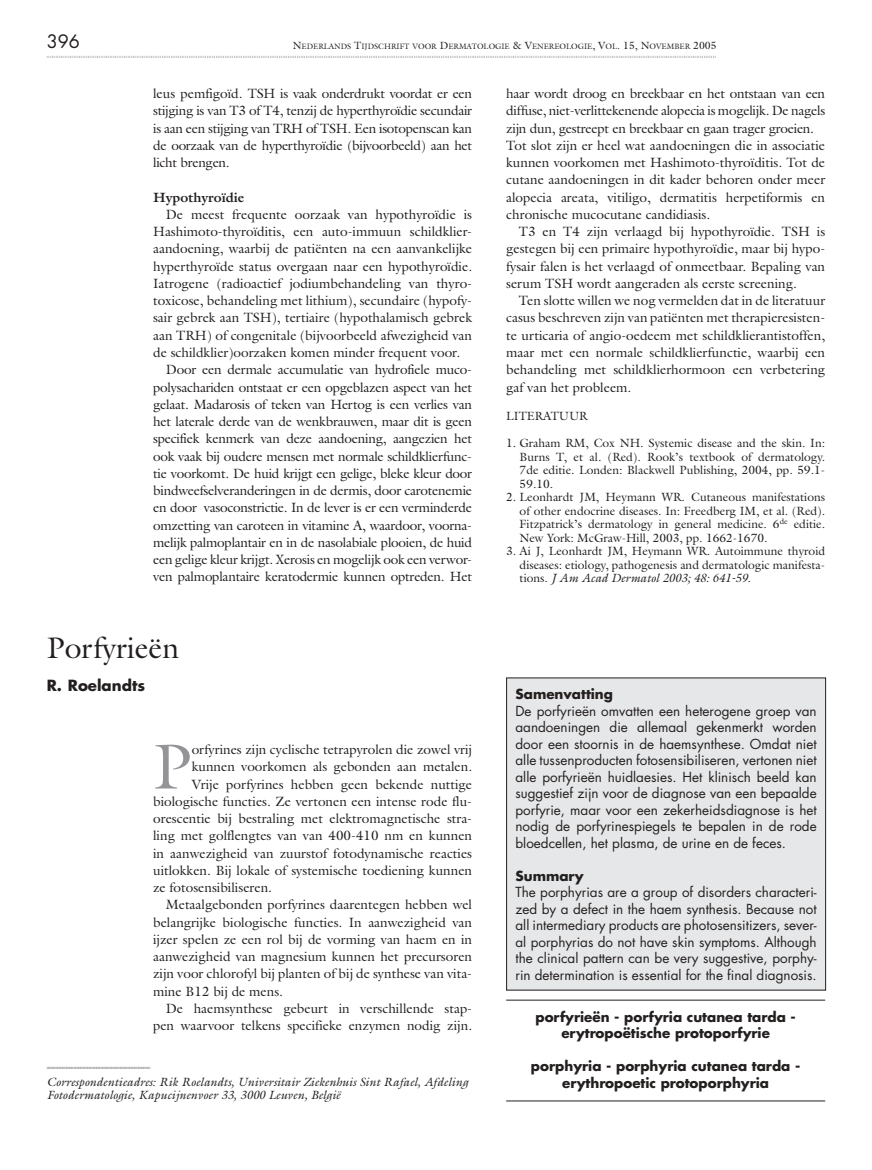
<style>
.page{position:relative;width:872px;height:1170px;background:#fff}
.page>*{position:absolute;margin:0;border:0;box-sizing:border-box;transform-origin:0 0}
.t1{font:64.2px "Galliard";color:#939497}
.t2{font:30px "Galliard";color:#231f1f}
.t3{font:18px "Futura";color:#231f1f}
.t4{font:700 15px "Futura";color:#231f1f}
.t5{font:13.5px/17.2px "Galliard";color:#231f1f;text-align:justify}
.t6{font:13.5px/16.5px "Futura";color:#231f1f;text-align:justify}
.t7{font:13.5px "Galliard";letter-spacing:-.02em;color:#231f1f}
.t8{font:700 13.5px/16.5px "Futura";color:#231f1f;text-align:center}
.t9{font:700 13.5px "Galliard";color:#231f1f}
.t10{font:12px/13.5px "Galliard";color:#231f1f;text-align:justify}
.t11{font:italic 12px/13.5px "Galliard";color:#231f1f}
.t12{font:7.8px "Galliard";color:#231f1f}
.t13{font:700 3px "Galliard";color:#231f1f}
.s1{font-size:10.5px}
.s2{font-style:italic}
</style>
<div class="page">
<div style="left:506px;top:678px;width:319px;height:312px;background:#e6e7e8"></div>
<div style="left:506px;top:677px;width:320px;height:313px;border:1px solid #231f1f"></div>
<hr style="left:506px;top:999px;width:319px;height:1px;background:#231f1f">
<hr style="left:506px;top:1100px;width:319px;height:1px;background:#231f1f">
<h3 class="t3" style="left:47px;top:33px;width:35px">396</h3>
<p class="t12" style="left:293px;top:43px;width:425px"><span class="s1">N</span>EDERLANDS <span class="s1">T</span>IJDSCHRIFT VOOR <span class="s1">D</span>ERMATOLOGIE <span class="s1">&amp; V</span>ENEREOLOGIE<span class="s1">, V</span>OL<span class="s1">. 15, N</span>OVEMBER <span class="s1">2005</span></p>
<p class="t13" style="left:47px;top:55px;width:670px">| | | | | | | | | | | | | | | | | | | | | | | | | | | | | | | | | | | | | | | | | | | | | | | | | | | | | | | | | | | | | | | | | | | | | | | | | | | | | | | | | | | | | | | | | | | | | | | | | | | | | | | | | | | | | | | | | | | | | | | | | | | | | | | | | | | | | | | | | | | | | | | | | | | | | | | | | | | | | | | | | | | | | | | | | | | | | | | | | | | | | | | | | | | | | | | | | | | | | | | | | | | | | | | | | | | | | | | | | | | | | | | | | | | | | | | | | | | | | | | | | | | | | | | | | | | | | | | | | | | | | | | | | | | | | | | | | | | | | | | | | | | | | | | | | | | | | | | | | | | | | | | | | | | | | | | | | | | | | | | | | | | | | | | | | | | | | | | | | | | | | | | | | | | | | | | | | | | | | | | | | | | | | | | | | | | |</p>
<p class="t5" style="left:153px;top:86px;width:320px">leus pemfigoïd. TSH is vaak onderdrukt voordat er een stijging is van T3 of T4, tenzij de hyperthyroïdie secundair is aan een stijging van TRH of TSH. Een isotopenscan kan de oorzaak van de hyperthyroïdie (bijvoorbeeld) aan het licht brengen.</p>
<p class="t9" style="left:153px;top:192px;width:92px">Hypothyroïdie</p>
<p class="t5" style="left:166px;top:207px;width:308px">De meest frequente oorzaak van hypothyroïdie is</p>
<p class="t5" style="left:153px;top:224px;width:320px">Hashimoto-thyroïditis, een auto-immuun schildklier-</p>
<p class="t5" style="left:153px;top:241px;width:320px">aandoening, waarbij de patiënten na een aanvankelijke</p>
<p class="t5" style="left:153px;top:259px;width:320px">hyperthyroïde status overgaan naar een hypothyroïdie.</p>
<p class="t5" style="left:153px;top:276px;width:320px">Iatrogene (radioactief jodiumbehandeling van thyro-</p>
<p class="t5" style="left:153px;top:293px;width:320px">toxicose, behandeling met lithium), secundaire (hypofy-</p>
<p class="t5" style="left:153px;top:310px;width:320px">sair gebrek aan TSH), tertiaire (hypothalamisch gebrek</p>
<p class="t5" style="left:153px;top:328px;width:320px">aan TRH) of congenitale (bijvoorbeeld afwezigheid van</p>
<p class="t5" style="left:153px;top:345px;width:308px">de schildklier)oorzaken komen minder frequent voor.</p>
<p class="t7" style="left:166px;top:364px;width:308px">Door een dermale accumulatie van hydrofiele muco-</p>
<p class="t7" style="left:153px;top:382px;width:320px">polysachariden ontstaat er een opgeblazen aspect van het</p>
<p class="t7" style="left:153px;top:399px;width:320px">gelaat. Madarosis of teken van Hertog is een verlies van</p>
<p class="t7" style="left:153px;top:416px;width:320px">het laterale derde van de wenkbrauwen, maar dit is geen</p>
<p class="t7" style="left:153px;top:433px;width:320px">specifiek kenmerk van deze aandoening, aangezien het</p>
<p class="t7" style="left:153px;top:451px;width:320px">ook vaak bij oudere mensen met normale schildklierfunc-</p>
<p class="t7" style="left:153px;top:468px;width:320px">tie voorkomt. De huid krijgt een gelige, bleke kleur door</p>
<p class="t7" style="left:153px;top:485px;width:320px">bindweefselveranderingen in de dermis, door carotenemie</p>
<p class="t7" style="left:153px;top:502px;width:320px">en door vasoconstrictie. In de lever is er een verminderde</p>
<p class="t7" style="left:153px;top:520px;width:320px">omzetting van caroteen in vitamine A, waardoor, voorna-</p>
<p class="t7" style="left:153px;top:537px;width:320px">melijk palmoplantair en in de nasolabiale plooien, de huid</p>
<p class="t7" style="left:153px;top:554px;width:320px">een gelige kleur krijgt. Xerosis en mogelijk ook een verwor-</p>
<p class="t7" style="left:153px;top:571px;width:320px">ven palmoplantaire keratodermie kunnen optreden. Het</p>
<h2 class="t2" style="left:47px;top:636px;width:134px">Porfyrieën</h2>
<p class="t4" style="left:47px;top:678px;width:100px">R. Roelandts</p>
<h1 class="t1" style="left:153px;top:742px;width:40px">P</h1>
<p class="t5" style="left:192px;top:742px;width:282px">orfyrines zijn cyclische tetrapyrolen die zowel vrij</p>
<p class="t5" style="left:192px;top:759px;width:282px">kunnen voorkomen als gebonden aan metalen.</p>
<p class="t5" style="left:192px;top:776px;width:282px">Vrije porfyrines hebben geen bekende nuttige</p>
<p class="t5" style="left:153px;top:793px;width:320px">biologische functies. Ze vertonen een intense rode flu-</p>
<p class="t5" style="left:153px;top:811px;width:320px">orescentie bij bestraling met elektromagnetische stra-</p>
<p class="t5" style="left:153px;top:828px;width:320px">ling met golflengtes van van 400-410 nm en kunnen</p>
<p class="t5" style="left:153px;top:845px;width:320px">in aanwezigheid van zuurstof fotodynamische reacties</p>
<p class="t5" style="left:153px;top:862px;width:320px">uitlokken. Bij lokale of systemische toediening kunnen</p>
<p class="t5" style="left:153px;top:880px;width:120px">ze fotosensibiliseren.</p>
<p class="t5" style="left:166px;top:897px;width:308px">Metaalgebonden porfyrines daarentegen hebben wel</p>
<p class="t5" style="left:153px;top:914px;width:320px">belangrijke biologische functies. In aanwezigheid van</p>
<p class="t5" style="left:153px;top:931px;width:320px">ijzer spelen ze een rol bij de vorming van haem en in</p>
<p class="t5" style="left:153px;top:949px;width:320px">aanwezigheid van magnesium kunnen het precursoren</p>
<p class="t5" style="left:153px;top:966px;width:320px">zijn voor chlorofyl bij planten of bij de synthese van vita-</p>
<p class="t5" style="left:153px;top:983px;width:131px">mine B12 bij de mens.</p>
<p class="t5" style="left:166px;top:1000px;width:308px">De haemsynthese gebeurt in verschillende stap-</p>
<p class="t5" style="left:153px;top:1018px;width:320px">pen waarvoor telkens specifieke enzymen nodig zijn.</p>
<p class="t13" style="left:47px;top:1067px;width:105px">|||||||||||||||||||||||||||||||||||||||||||||||||||||||||||||||||||||||||||||||||||||||||||||||||||||||||||||||||||</p>
<p class="t11" style="left:47px;top:1076px;width:423px">Correspondentieadres: Rik Roelandts, Universitair Ziekenhuis Sint Rafael, Afdeling<br>Fotodermatologie, Kapucijnenvoer 33, 3000 Leuven, België</p>
<p class="t5" style="left:506px;top:86px;width:320px;text-align:left">haar wordt droog en breekbaar en het ontstaan van een diffuse, niet-verlittekenende alopecia is mogelijk. De nagels zijn dun, gestreept en breekbaar en gaan trager groeien.<br>Tot slot zijn er heel wat aandoeningen die in associatie kunnen voorkomen met Hashimoto-thyroïditis. Tot de cutane aandoeningen in dit kader behoren onder meer alopecia areata, vitiligo, dermatitis herpetiformis en chronische mucocutane candidiasis.</p>
<p class="t5" style="left:506px;top:224px;width:320px;text-indent:13px">T3 en T4 zijn verlaagd bij hypothyroïdie. TSH is gestegen bij een primaire hypothyroïdie, maar bij hypo&shy;fysair falen is het verlaagd of onmeetbaar. Bepaling van serum TSH wordt aangeraden als eerste screening.</p>
<p class="t5" style="left:506px;top:293px;width:320px;text-indent:13px">Ten slotte willen we nog vermelden dat in de literatuur casus beschreven zijn van patiënten met therapieresisten&shy;te urticaria of angio-oedeem met schildklierantistoffen, maar met een normale schildklierfunctie, waarbij een behandeling met schildklierhormoon een verbetering gaf van het probleem.</p>
<p class="t10" style="left:506px;top:410px;width:83px">LITERATUUR</p>
<p class="t10" style="left:519px;top:437px;width:307px;text-indent:-13px">1. Graham RM, Cox NH. Systemic disease and the skin. In:<br>Burns T, et al. (Red). Rook’s textbook of dermatology.<br>7de editie. Londen: Blackwell Publishing, 2004, pp. 59.1- 59.10.</p>
<p class="t10" style="left:519px;top:491px;width:307px;text-indent:-13px">2. Leonhardt JM, Heymann WR. Cutaneous manifestations of other endocrine diseases. In: Freedberg IM, et al. (Red).<br>Fitzpatrick’s dermatology in general medicine. 6<sup>de</sup> editie.<br>New York: McGraw-Hill, 2003, pp. 1662-1670.</p>
<p class="t10" style="left:519px;top:545px;width:307px;text-indent:-13px">3. Ai J, Leonhardt JM, Heymann WR. Autoimmune thyroid diseases: etiology, pathogenesis and dermatologic manifesta&shy;tions. <span class="s2">J Am Acad Dermatol 2003; 48: 641-59.</span></p>
<p class="t8" style="left:515px;top:687px;width:99px">Samenvatting</p>
<p class="t6" style="left:515px;top:703px;width:303px">De porfyrieën omvatten een heterogene groep van aandoeningen die allemaal gekenmerkt worden door een stoornis in de haemsynthese. Omdat niet alle tussenproducten fotosensibiliseren, vertonen niet alle porfyrieën huidlaesies. Het klinisch beeld kan suggestief zijn voor de diagnose van een bepaalde porfyrie, maar voor een zekerheidsdiagnose is het nodig de porfyrinespiegels te bepalen in de rode bloedcellen, het plasma, de urine en de feces.</p>
<p class="t8" style="left:515px;top:868px;width:70px">Summary</p>
<p class="t6" style="left:515px;top:885px;width:303px">The porphyrias are a group of disorders characteri&shy;zed by a defect in the haem synthesis. Because not all intermediary products are photosensitizers, sever&shy;al porphyrias do not have skin symptoms. Although the clinical pattern can be very suggestive, porphy&shy;rin determination is essential for the final diagnosis.</p>
<p class="t8" style="left:535px;top:1009px;width:262px">porfyrieën - porfyria cutanea tarda - erytropoëtische protoporfyrie</p>
<p class="t8" style="left:531px;top:1059px;width:271px">porphyria - porphyria cutanea tarda - erythropoetic protoporphyria</p>
</div>
